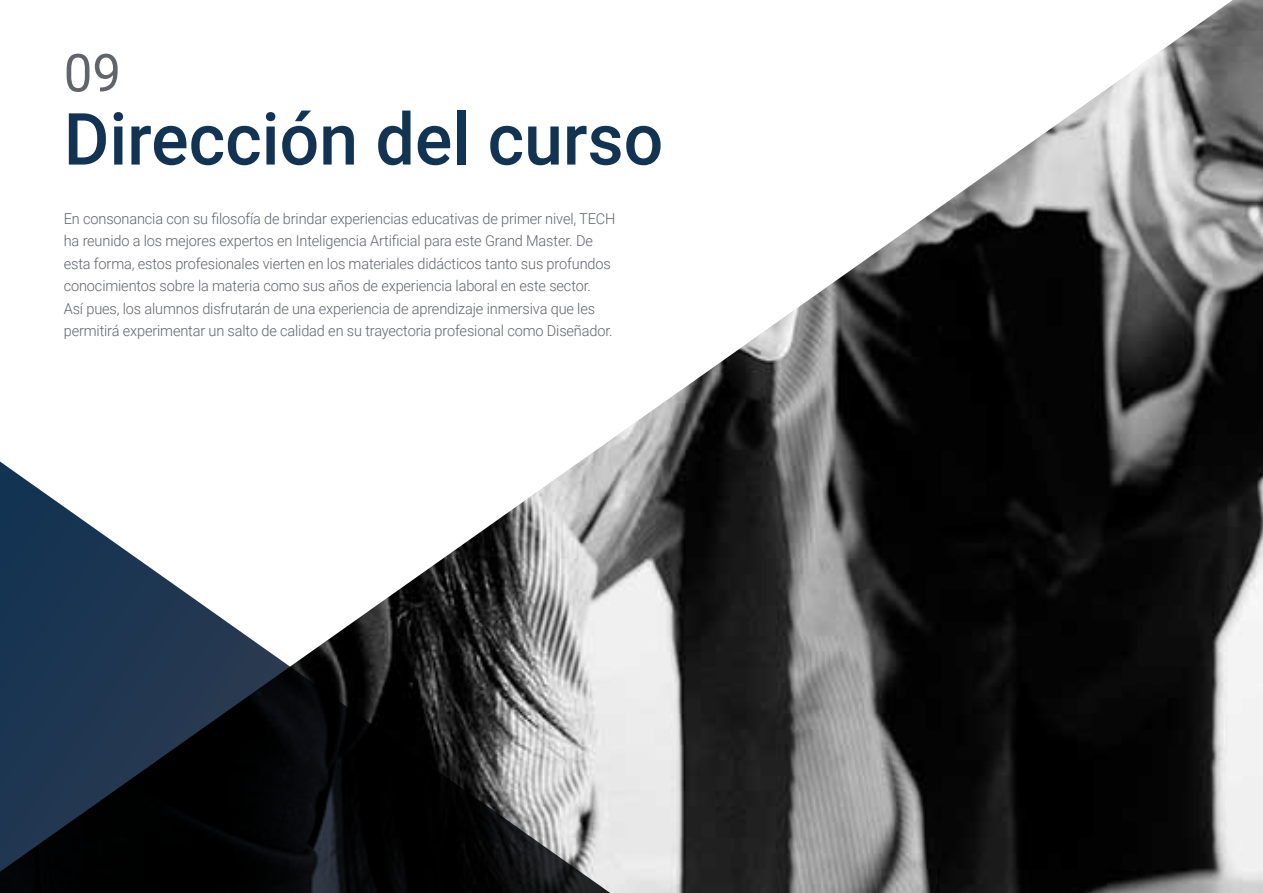
<style>
.page{position:relative;width:1263px;height:893px;background:#fff}
.page>*{position:absolute;margin:0;border:0;box-sizing:border-box;transform-origin:0 0}
.t1{font:500 72px "Roboto";color:#123352}
.t2{font:52.5px "Roboto";color:#61646a}
.t3{font:300 15px/22.5px "Roboto";letter-spacing:-.01em;color:#61646a}
</style>
<div class="page">
<img style="left:602px;top:0;width:661px;height:893px">
<svg style="left:0;top:446px;width:640px;height:447px"></svg>
<h2 class="t2" style="left:64px;top:36px;width:59px">09</h2>
<h1 class="t1" style="left:64px;top:89px;width:601px">Dirección del curso</h1>
<p class="t3" style="left:64px;top:207px;width:553px">En consonancia con su filosofía de brindar experiencias educativas de primer nivel, TECH ha reunido a los mejores expertos en Inteligencia Artificial para este Grand Master. De esta forma, estos profesionales vierten en los materiales didácticos tanto sus profundos conocimientos sobre la materia como sus años de experiencia laboral en este sector.<br>Así pues, los alumnos disfrutarán de una experiencia de aprendizaje inmersiva que les permitirá experimentar un salto de calidad en su trayectoria profesional como Diseñador.</p>
</div>
